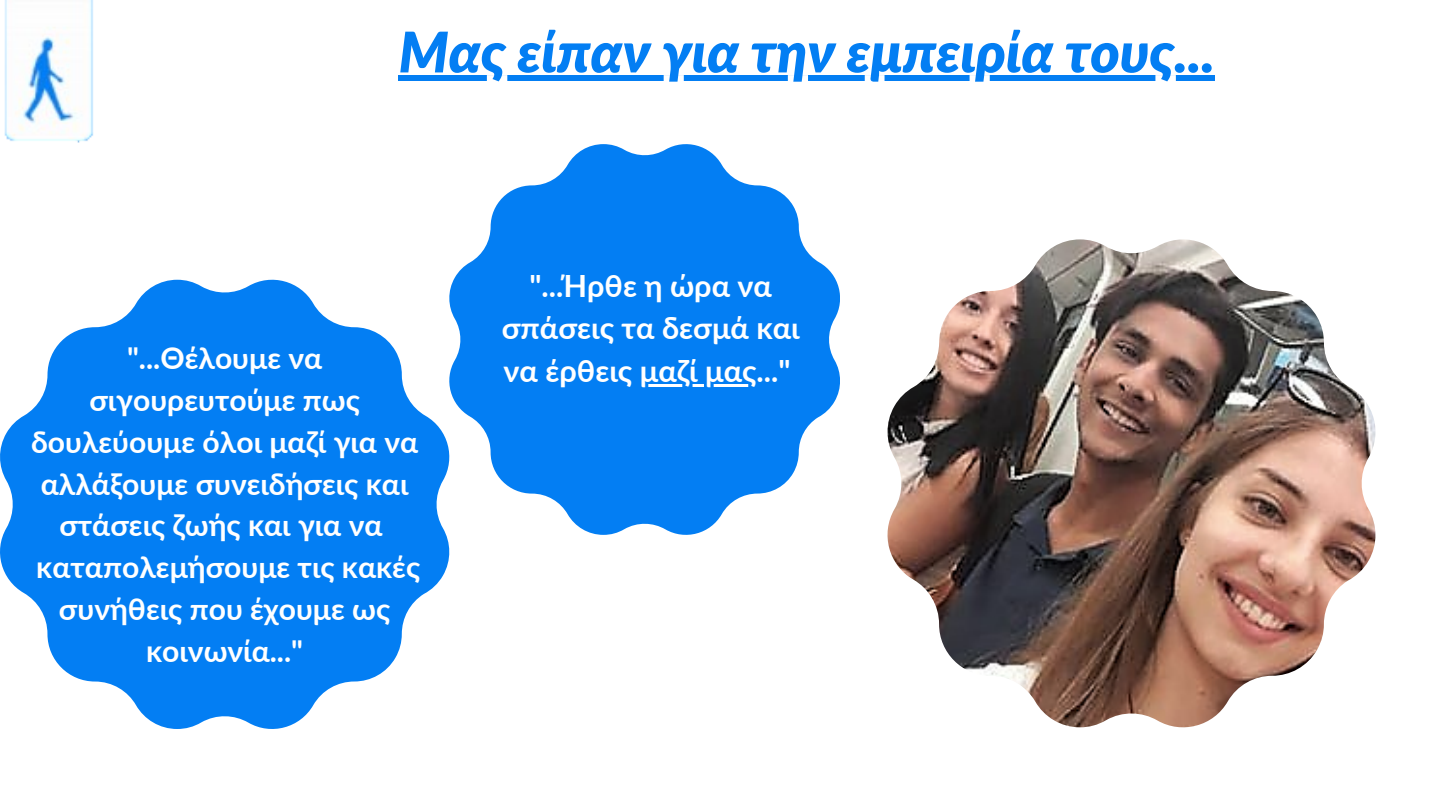
<style>
.page{position:relative;width:1440px;height:810px;background:#fff}
.page>*{position:absolute;margin:0;border:0;box-sizing:border-box;transform-origin:0 0}
.t1{font:italic 900 56px "Lato";color:#037ef3}
.t2{font:700 30.6px/42.5px "Lato";color:#fff;text-align:center}
.t3{font:700 30.1px/41.8px "Lato";color:#fff;text-align:center}
</style>
<div class="page">
<svg style="left:0;top:280px;width:449px;height:449px;fill:#037ef3"></svg>
<svg style="left:449px;top:144px;width:391px;height:391px;fill:#037ef3"></svg>
<img style="left:888px;top:239px;width:487px;height:488px">
<svg style="left:399px;top:75px;width:816px;height:6px;background:#2890f4"></svg>
<hr style="left:640px;top:384px;width:117px;height:3px;background:#fff">
<img style="left:4px;top:0;width:90px;height:143px">
<p class="t1" style="left:399px;top:17px;width:818px">Μας είπαν για την εμπειρία τους...</p>
<p class="t3" style="left:31px;top:336px;width:391px">"...Θέλουμε να σιγουρευτούμε πως δουλεύουμε όλοι μαζί για να αλλάξουμε συνειδήσεις και στάσεις ζωής και για να καταπολεμήσουμε τις κακές συνήθεις που έχουμε ως κοινωνία..."</p>
<p class="t2" style="left:502px;top:264px;width:300px">"...Ήρθε η ώρα να σπάσεις τα δεσμά και να έρθεις μαζί μας..."</p>
</div>
